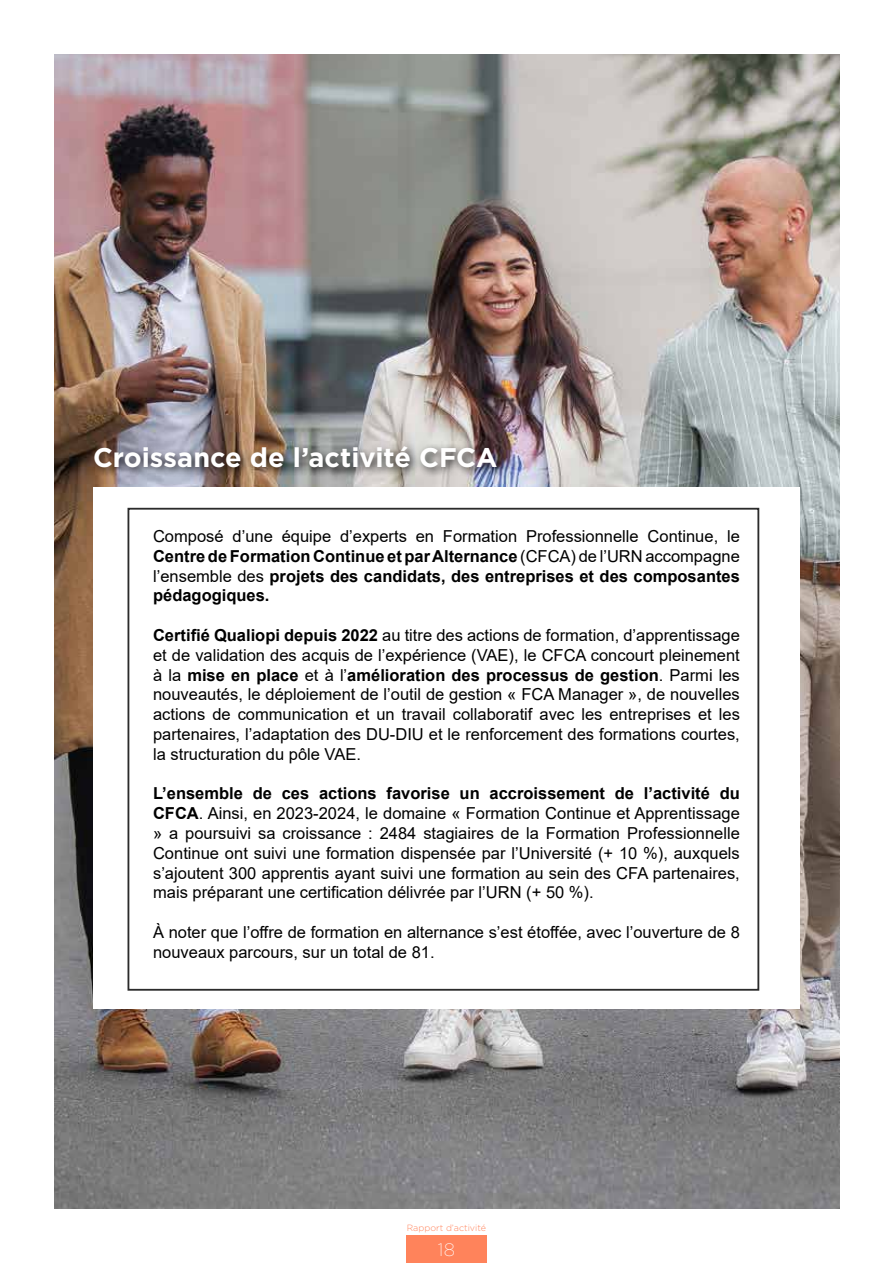
<style>
.page{position:relative;width:893px;height:1263px;background:#fff}
.page>*{position:absolute;margin:0;border:0;box-sizing:border-box;transform-origin:0 0}
.t1{font:700 27px "Gotham";color:#fff}
.t2{font:200 18px "Gotham";color:#fff}
.t3{font:16.5px/19.8px "Arial";color:#000;text-align:justify}
.t4{font:700 16.5px/19.8px "Arial";color:#000;text-align:justify}
.t5{font:300 9px "Gotham";color:#ff835b}
.s1{font-weight:400}
.s2{font-weight:700}
</style>
<div class="page">
<div style="left:406px;top:1235px;width:81px;height:28px;background:#ff835b"></div>
<img style="left:54px;top:54px;width:785px;height:1155px">
<div style="left:93px;top:487px;width:707px;height:522px;background:#fff"></div>
<div style="left:128px;top:508px;width:631px;height:483px;border:2px solid #2b2b2b"></div>
<div style="left:90px;top:442px;width:417px;height:36px;background:#000;opacity:.75"></div>
<h1 class="t1" style="left:93px;top:441px;width:406px">Croissance de l’activité CFCA</h1>
<p class="t4" style="left:153px;top:526px;width:588px"><span class="s1">Composé d’une équipe d’experts en Formation Professionnelle Continue, le </span>Centre de Formation Continue et par Alternance <span class="s1">(CFCA) de l’URN accompagne l’ensemble des</span> projets des candidats, des entreprises et des composantes pédagogiques.</p>
<p class="t3" style="left:153px;top:625px;width:588px"><span class="s2">Certifié Qualiopi depuis 2022</span> au titre des actions de formation, d’apprentissage et de validation des acquis de l’expérience (VAE), le CFCA concourt pleinement à la <span class="s2">mise en place</span> et à l’<span class="s2">amélioration des processus de gestion</span>. Parmi les nouveautés, le déploiement de l’outil de gestion « FCA Manager », de nouvelles actions de communication et un travail collaboratif avec les entreprises et les partenaires, l’adaptation des DU-DIU et le renforcement des formations courtes, la structuration du pôle VAE.</p>
<p class="t3" style="left:153px;top:784px;width:588px"><span class="s2">L’ensemble de ces actions favorise un accroissement de l’activité du CFCA</span>. Ainsi, en 2023-2024, le domaine « Formation Continue et Apprentissage » a poursuivi sa croissance : 2484 stagiaires de la Formation Professionnelle Continue ont suivi une formation dispensée par l’Université (+ 10 %), auxquels s’ajoutent 300 apprentis ayant suivi une formation au sein des CFA partenaires, mais préparant une certification délivrée par l’URN (+ 50 %).</p>
<p class="t3" style="left:153px;top:922px;width:588px">À noter que l’offre de formation en alternance s’est étoffée, avec l’ouverture de 8 nouveaux parcours, sur un total de 81.</p>
<p class="t5" style="left:407px;top:1222px;width:81px">Rapport d’activité</p>
<p class="t2" style="left:438px;top:1238px;width:19px">18</p>
</div>
